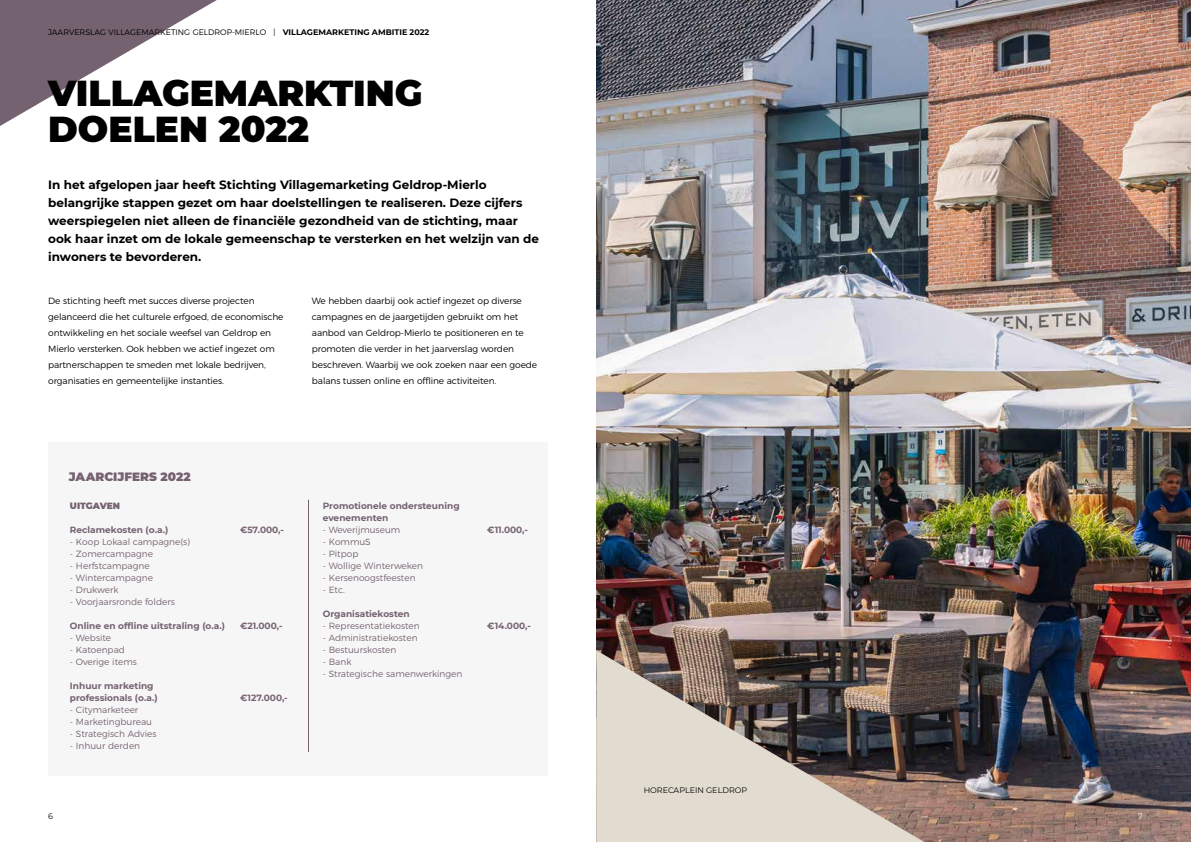
<style>
.page{position:relative;width:1191px;height:842px;background:#fff}
.page>*{position:absolute;margin:0;border:0;box-sizing:border-box;transform-origin:0 0}
.t1{font:900 36px/36px "Montserrat";color:#000}
.t2{font:700 12px/18px "Montserrat";color:#000}
.t3{font:900 12px "Montserrat";color:#756270}
.t4{font:300 9px/16px "Montserrat";letter-spacing:-.01em;color:#000}
.t5{font:300 9px "Montserrat";color:#756270}
.t6{font:700 9px/12px "Montserrat";color:#756270}
.t7{font:900 9px "Montserrat";color:#756270}
.t8{font:300 8px "Montserrat";color:#000}
.t9{font:8px "Montserrat";color:#000}
.t10{font:8px "Montserrat";color:#fff}
.s1{font-weight:700}
</style>
<div class="page">
<svg style="left:0;top:0;width:217px;height:126px"></svg>
<div style="left:48px;top:442px;width:499px;height:333px;background:#f7f6f7"></div>
<hr style="left:308px;top:500px;width:1px;height:252px;background:#756270">
<img style="left:596px;top:0;width:595px;height:842px">
<img style="left:596px;top:650px;width:328px;height:192px">
<p class="t8" style="left:48px;top:26px;width:382px">JAARVERSLAG VILLAGEMARKETING GELDROP-MIERLO | <span class="s1">VILLAGEMARKETING AMBITIE 2022</span></p>
<h1 class="t1" style="left:48px;top:73px;width:376px">VILLAGEMARKTING<br>DOELEN 2022</h1>
<p class="t2" style="left:48px;top:175px;width:492px">In het afgelopen jaar heeft Stichting Villagemarketing Geldrop-Mierlo belangrijke stappen gezet om haar doelstellingen te realiseren. Deze cijfers weerspiegelen niet alleen de financiële gezondheid van de stichting, maar ook haar inzet om de lokale gemeenschap te versterken en het welzijn van de inwoners te bevorderen.</p>
<p class="t4" style="left:48px;top:292px;width:237px">De stichting heeft met succes diverse projecten gelanceerd die het culturele erfgoed, de economische ontwikkeling en het sociale weefsel van Geldrop en Mierlo versterken. Ook hebben we actief ingezet om partnerschappen te smeden met lokale bedrijven, organisaties en gemeentelijke instanties.</p>
<p class="t4" style="left:312px;top:292px;width:227px">We hebben daarbij ook actief ingezet op diverse campagnes en de jaargetijden gebruikt om het aanbod van Geldrop-Mierlo te positioneren en te promoten die verder in het jaarverslag worden beschreven. Waarbij we ook zoeken naar een goede balans tussen online en offline activiteiten.</p>
<h2 class="t3" style="left:69px;top:467px;width:123px">JAARCIJFERS 2022</h2>
<p class="t7" style="left:70px;top:499px;width:52px">UITGAVEN</p>
<p class="t6" style="left:70px;top:523px;width:100px">Reclamekosten (o.a.)</p>
<p class="t5" style="left:70px;top:535px;width:122px">- Koop Lokaal campagne(s)</p>
<p class="t5" style="left:70px;top:547px;width:85px">- Zomercampagne</p>
<p class="t5" style="left:70px;top:559px;width:81px">- Herfstcampagne</p>
<p class="t5" style="left:70px;top:571px;width:85px">- Wintercampagne</p>
<p class="t5" style="left:70px;top:583px;width:50px">- Drukwerk</p>
<p class="t5" style="left:70px;top:595px;width:106px">- Voorjaarsronde folders</p>
<p class="t6" style="left:70px;top:619px;width:156px">Online en offline uitstraling (o.a.)</p>
<p class="t5" style="left:70px;top:631px;width:43px">- Website</p>
<p class="t5" style="left:70px;top:643px;width:57px">- Katoenpad</p>
<p class="t5" style="left:70px;top:655px;width:68px">- Overige items</p>
<p class="t6" style="left:70px;top:679px;width:89px">Inhuur marketing professionals (o.a.)</p>
<p class="t5" style="left:70px;top:703px;width:70px">- Citymarketeer</p>
<p class="t5" style="left:70px;top:715px;width:84px">- Marketingbureau</p>
<p class="t5" style="left:70px;top:727px;width:88px">- Strategisch Advies</p>
<p class="t5" style="left:70px;top:739px;width:72px">- Inhuur derden</p>
<p class="t6" style="left:240px;top:523px;width:45px">€57.000,-</p>
<p class="t6" style="left:240px;top:619px;width:44px">€21.000,-</p>
<p class="t6" style="left:240px;top:691px;width:49px">€127.000,-</p>
<p class="t9" style="left:48px;top:810px;width:6px">6</p>
<p class="t6" style="left:323px;top:499px;width:138px">Promotionele ondersteuning evenementen</p>
<p class="t5" style="left:323px;top:523px;width:79px">- Weverijmuseum</p>
<p class="t5" style="left:323px;top:535px;width:49px">- KommuS</p>
<p class="t5" style="left:323px;top:547px;width:37px">- Pitpop</p>
<p class="t5" style="left:323px;top:559px;width:102px">- Wollige Winterweken</p>
<p class="t5" style="left:323px;top:571px;width:94px">- Kersenoogstfeesten</p>
<p class="t5" style="left:323px;top:583px;width:24px">- Etc.</p>
<p class="t6" style="left:323px;top:607px;width:88px">Organisatiekosten</p>
<p class="t5" style="left:323px;top:619px;width:98px">- Representatiekosten</p>
<p class="t5" style="left:323px;top:631px;width:96px">- Administratiekosten</p>
<p class="t5" style="left:323px;top:643px;width:75px">- Bestuurskosten</p>
<p class="t5" style="left:323px;top:655px;width:30px">- Bank</p>
<p class="t5" style="left:323px;top:667px;width:141px">- Strategische samenwerkingen</p>
<p class="t6" style="left:487px;top:523px;width:42px">€11.000,-</p>
<p class="t6" style="left:487px;top:619px;width:45px">€14.000,-</p>
<p class="t9" style="left:643px;top:785px;width:105px">HORECAPLEIN GELDROP</p>
<p class="t10" style="left:1138px;top:810px;width:6px">7</p>
</div>
